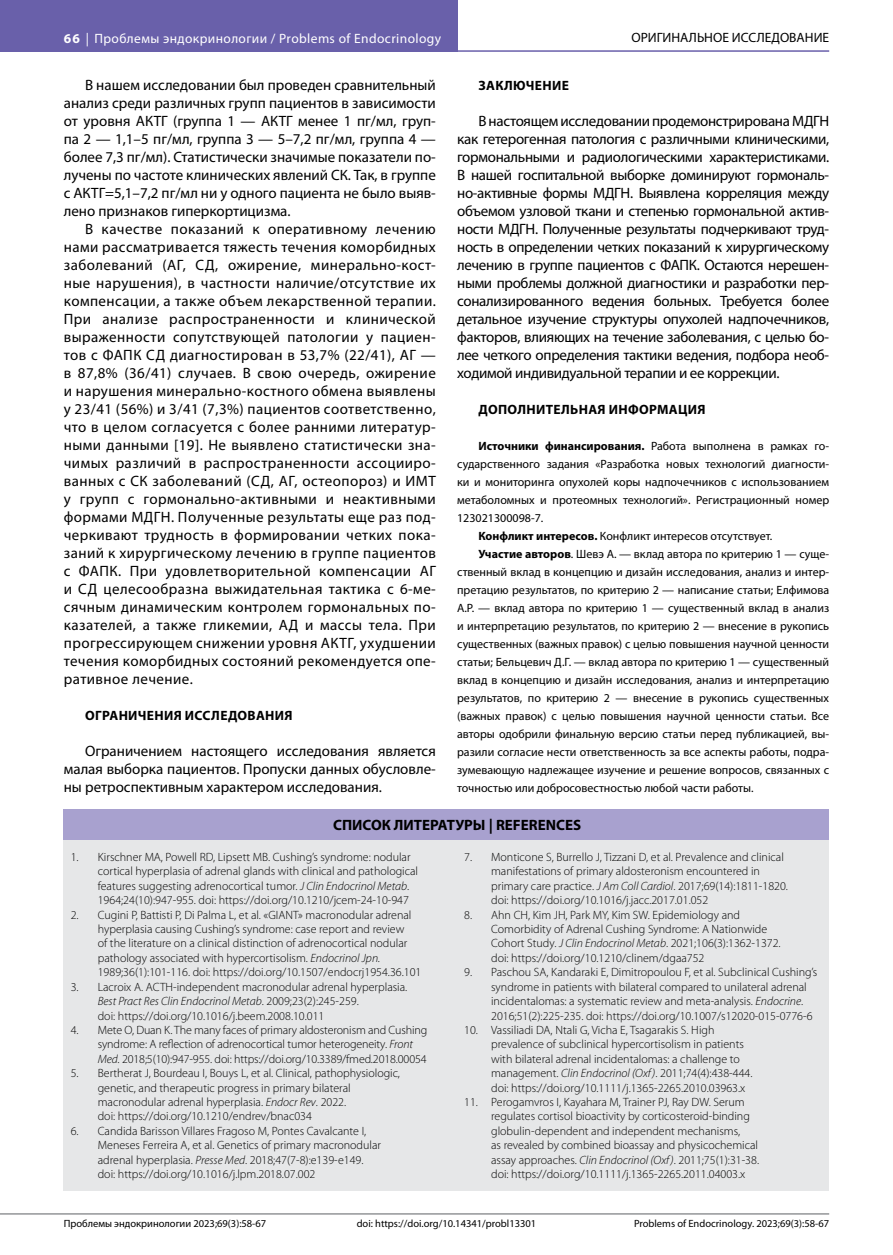
<style>
.page{position:relative;width:893px;height:1255px;background:#fff}
.page>*{position:absolute;margin:0;border:0;box-sizing:border-box;transform-origin:0 0}
.t1{font:15px/18px "Myriad Pro";color:#000;text-align:justify}
.t2{font:700 15px "Myriad Pro";color:#000}
.t3{font:700 13.5px "Myriad Pro";letter-spacing:.025em;color:#000}
.t4{font:13.5px "Myriad Pro";letter-spacing:.03em;color:#fff}
.t5{font:13.5px "Myriad Pro";color:#000}
.t6{font:300 12px/14.4px "Myriad Pro";color:#000}
.t7{font:12px "Myriad Pro";color:#000}
.t8{font:10.5px "Myriad Pro";color:#000}
.s1{font-weight:700}
.s2{font-style:italic}
</style>
<div class="page">
<hr style="left:0;top:1213px;width:829px;height:1px;background:#939598">
<hr style="left:0;top:50px;width:829px;height:2px;background:#6960aa">
<div style="left:0;top:0;width:457px;height:51px;background:#6960aa"></div>
<div style="left:64px;top:839px;width:765px;height:352px;background:#e6e7e8"></div>
<div style="left:64px;top:809px;width:765px;height:30px;background:#a8a1cf"></div>
<p class="t4" style="left:64px;top:30px;width:379px"><span class="s1">66</span> | Проблемы эндокринологии / Problems of Endocrinology</p>
<p class="t5" style="left:631px;top:29px;width:199px">ОРИГИНАЛЬНОЕ ИССЛЕДОВАНИЕ</p>
<p class="t1" style="left:64px;top:76px;width:374px;text-indent:21px">В нашем исследовании был проведен сравнительный анализ среди различных групп пациентов в зависимости от уровня АКТГ (группа 1 — АКТГ менее 1 пг/мл, груп&shy;па 2 — 1,1–5 пг/мл, группа 3 — 5–7,2 пг/мл, группа 4 — более 7,3 пг/мл). Статистически значимые показатели по&shy;лучены по частоте клинических явлений СК. Так, в группе с АКТГ=5,1–7,2 пг/мл ни у одного пациента не было выяв&shy;лено признаков гиперкортицизма.</p>
<p class="t1" style="left:64px;top:220px;width:374px;text-indent:21px">В качестве показаний к оперативному лечению нами рассматривается тяжесть течения коморбидных заболеваний (АГ, СД, ожирение, минерально-кост&shy;ные нарушения), в частности наличие/отсутствие их компенсации, а также объем лекарственной терапии.<br>При анализе распространенности и клинической выраженности сопутствующей патологии у пациен&shy;тов с ФАПК СД диагностирован в 53,7% (22/41), АГ — в 87,8% (36/41) случаев. В свою очередь, ожирение и нарушения минерально-костного обмена выявлены у 23/41 (56%) и 3/41 (7,3%) пациентов соответственно, что в целом согласуется с более ранними литератур&shy;ными данными [19]. Не выявлено статистически зна&shy;чимых различий в распространенности ассоцииро&shy;ванных с СК заболеваний (СД, АГ, остеопороз) и ИМТ у групп с гормонально-активными и неактивными формами МДГН. Полученные результаты еще раз под&shy;черкивают трудность в формировании четких пока&shy;заний к хирургическому лечению в группе пациентов с ФАПК. При удовлетворительной компенсации АГ и СД целесообразна выжидательная тактика с 6-ме&shy;сячным динамическим контролем гормональных по&shy;казателей, а также гликемии, АД и массы тела. При прогрессирующем снижении уровня АКТГ, ухудшении течения коморбидных состояний рекомендуется опе&shy;ративное лечение.</p>
<p class="t3" style="left:85px;top:707px;width:209px">ОГРАНИЧЕНИЯ ИССЛЕДОВАНИЯ</p>
<p class="t1" style="left:64px;top:742px;width:374px;text-indent:21px">Ограничением настоящего исследования является малая выборка пациентов. Пропуски данных обусловле&shy;ны ретроспективным характером исследования.</p>
<p class="t3" style="left:478px;top:77px;width:92px">ЗАКЛЮЧЕНИЕ</p>
<p class="t1" style="left:457px;top:112px;width:374px;text-indent:21px">В настоящем исследовании продемонстрирована МДГН как гетерогенная патология с различными клиническими, гормональными и радиологическими характеристиками.<br>В нашей госпитальной выборке доминируют гормональ&shy;но-активные формы МДГН. Выявлена корреляция между объемом узловой ткани и степенью гормональной актив&shy;ности МДГН. Полученные результаты подчеркивают труд&shy;ность в определении четких показаний к хирургическому лечению в группе пациентов с ФАПК. Остаются нерешен&shy;ными проблемы должной диагностики и разработки пер&shy;сонализированного ведения больных. Требуется более детальное изучение структуры опухолей надпочечников, факторов, влияющих на течение заболевания, с целью бо&shy;лее четкого определения тактики ведения, подбора необ&shy;ходимой индивидуальной терапии и ее коррекции.</p>
<p class="t3" style="left:478px;top:401px;width:228px">ДОПОЛНИТЕЛЬНАЯ ИНФОРМАЦИЯ</p>
<p class="t7" style="left:478px;top:439px;width:352px"><span class="s1">Источники финансирования.</span> Работа выполнена в рамках го-</p>
<p class="t7" style="left:457px;top:457px;width:374px">сударственного задания «Разработка новых технологий диагности-</p>
<p class="t7" style="left:457px;top:475px;width:374px">ки и мониторинга опухолей коры надпочечников с использованием</p>
<p class="t7" style="left:457px;top:493px;width:374px">метаболомных и протеомных технологий». Регистрационный номер</p>
<p class="t7" style="left:457px;top:511px;width:88px">123021300098-7.</p>
<p class="t7" style="left:478px;top:529px;width:295px"><span class="s1">Конфликт интересов.</span> Конфликт интересов отсутствует.</p>
<p class="t7" style="left:478px;top:547px;width:352px"><span class="s1">Участие авторов</span>. Шевэ А. — вклад автора по критерию 1 — суще-</p>
<p class="t7" style="left:457px;top:565px;width:374px">ственный вклад в концепцию и дизайн исследования, анализ и интер-</p>
<p class="t7" style="left:457px;top:583px;width:374px">претацию результатов, по критерию 2 — написание статьи; Елфимова</p>
<p class="t7" style="left:457px;top:601px;width:374px">А.Р. — вклад автора по критерию 1 — существенный вклад в анализ</p>
<p class="t7" style="left:457px;top:619px;width:374px">и интерпретацию результатов, по критерию 2 — внесение в рукопись</p>
<p class="t7" style="left:457px;top:637px;width:374px">существенных (важных правок) с целью повышения научной ценности</p>
<p class="t7" style="left:457px;top:655px;width:374px">статьи; Бельцевич Д.Г. — вклад автора по критерию 1 — существенный</p>
<p class="t7" style="left:457px;top:673px;width:374px">вклад в концепцию и дизайн исследования, анализ и интерпретацию</p>
<p class="t7" style="left:457px;top:691px;width:374px">результатов, по критерию 2 — внесение в рукопись существенных</p>
<p class="t7" style="left:457px;top:709px;width:374px">(важных правок) с целью повышения научной ценности статьи. Все</p>
<p class="t7" style="left:457px;top:727px;width:374px">авторы одобрили финальную версию статьи перед публикацией, вы-</p>
<p class="t7" style="left:457px;top:745px;width:374px">разили согласие нести ответственность за все аспекты работы, подра-</p>
<p class="t7" style="left:457px;top:763px;width:374px">зумевающую надлежащее изучение и решение вопросов, связанных с</p>
<p class="t7" style="left:457px;top:781px;width:298px">точностью или добросовестностью любой части работы.</p>
<p class="t2" style="left:333px;top:815px;width:250px">СПИСОК ЛИТЕРАТУРЫ | REFERENCES</p>
<p class="t6" style="left:98px;top:849px;width:322px;text-indent:-27px">1. Kirschner MA, Powell RD, Lipsett MB. Cushing’s syndrome: nodular cortical hyperplasia of adrenal glands with clinical and pathological features suggesting adrenocortical tumor. <span class="s2">J Clin Endocrinol Metab</span>.<br>1964;24(10):947-955. doi: https://doi.org/10.1210/jcem-24-10-947</p>
<p class="t6" style="left:98px;top:907px;width:325px;text-indent:-27px">2. Cugini P, Battisti P, Di Palma L, et al. «GIANT» macronodular adrenal hyperplasia causing Cushing’s syndrome: case report and review<br>of the literature on a clinical distinction of adrenocortical nodular pathology associated with hypercortisolism. <span class="s2">Endocrinol Jpn.<br></span>1989;36(1):101-116. doi: https://doi.org/10.1507/endocrj1954.36.101</p>
<p class="t6" style="left:98px;top:979px;width:311px;text-indent:-27px">3. Lacroix A. ACTH-independent macronodular adrenal hyperplasia.<br><span class="s2">Best Pract Res Clin Endocrinol Metab</span>. 2009;23(2):245-259.<br>doi: https://doi.org/10.1016/j.beem.2008.10.011</p>
<p class="t6" style="left:98px;top:1022px;width:331px;text-indent:-27px">4. Mete O, Duan K. The many faces of primary aldosteronism and Cushing syndrome: A reflection of adrenocortical tumor heterogeneity. <span class="s2">Front<br>Med</span>. 2018;5(10):947-955. doi: https://doi.org/10.3389/fmed.2018.00054</p>
<p class="t6" style="left:98px;top:1065px;width:304px;text-indent:-27px">5. Bertherat J, Bourdeau I, Bouys L, et al. Clinical, pathophysiologic, genetic, and therapeutic progress in primary bilateral macronodular adrenal hyperplasia. <span class="s2">Endocr Rev</span>. 2022.<br>doi: https://doi.org/10.1210/endrev/bnac034</p>
<p class="t6" style="left:98px;top:1123px;width:285px;text-indent:-27px">6. Candida Barisson Villares Fragoso M, Pontes Cavalcante I, Meneses Ferreira A, et al. Genetics of primary macronodular adrenal hyperplasia. <span class="s2">Presse Med</span>. 2018;47(7-8):e139-e149. doi: https://doi.org/10.1016/j.lpm.2018.07.002</p>
<p class="t6" style="left:491px;top:849px;width:298px;text-indent:-27px">7. Monticone S, Burrello J, Tizzani D, et al. Prevalence and clinical manifestations of primary aldosteronism encountered in primary care practice. <span class="s2">J Am Coll Cardiol</span>. 2017;69(14):1811-1820. doi: https://doi.org/10.1016/j.jacc.2017.01.052</p>
<p class="t6" style="left:491px;top:907px;width:291px;text-indent:-27px">8. Ahn CH, Kim JH, Park MY, Kim SW. Epidemiology and Comorbidity of Adrenal Cushing Syndrome: A Nationwide Cohort Study. <span class="s2">J Clin Endocrinol Metab</span>. 2021;106(3):1362-1372. doi: https://doi.org/10.1210/clinem/dgaa752</p>
<p class="t6" style="left:491px;top:964px;width:328px;text-indent:-27px">9. Paschou SA, Kandaraki E, Dimitropoulou F, et al. Subclinical Cushing’s syndrome in patients with bilateral compared to unilateral adrenal incidentalomas: a systematic review and meta-analysis. <span class="s2">Endocrine</span>.<br>2016;51(2):225-235. doi: https://doi.org/10.1007/s12020-015-0776-6</p>
<p class="t6" style="left:491px;top:1022px;width:263px;text-indent:-27px">10. Vassiliadi DA, Ntali G, Vicha E, Tsagarakis S. High prevalence of subclinical hypercortisolism in patients with bilateral adrenal incidentalomas: a challenge to management. <span class="s2">Clin Endocrinol (Oxf)</span>. 2011;74(4):438-444. doi: https://doi.org/10.1111/j.1365-2265.2010.03963.x</p>
<p class="t6" style="left:491px;top:1094px;width:269px;text-indent:-27px">11. Perogamvros I, Kayahara M, Trainer PJ, Ray DW. Serum regulates cortisol bioactivity by corticosteroid-binding globulin-dependent and independent mechanisms,<br>as revealed by combined bioassay and physicochemical assay approaches. <span class="s2">Clin Endocrinol (Oxf)</span>. 2011;75(1):31-38. doi: https://doi.org/10.1111/j.1365-2265.2011.04003.x</p>
<p class="t8" style="left:64px;top:1216px;width:204px">Проблемы эндокринологии 2023;69(3):58-67</p>
<p class="t8" style="left:357px;top:1216px;width:181px">doi: https://doi.org/10.14341/probl13301</p>
<p class="t8" style="left:634px;top:1216px;width:197px">Problems of Endocrinology. 2023;69(3):58-67</p>
</div>
